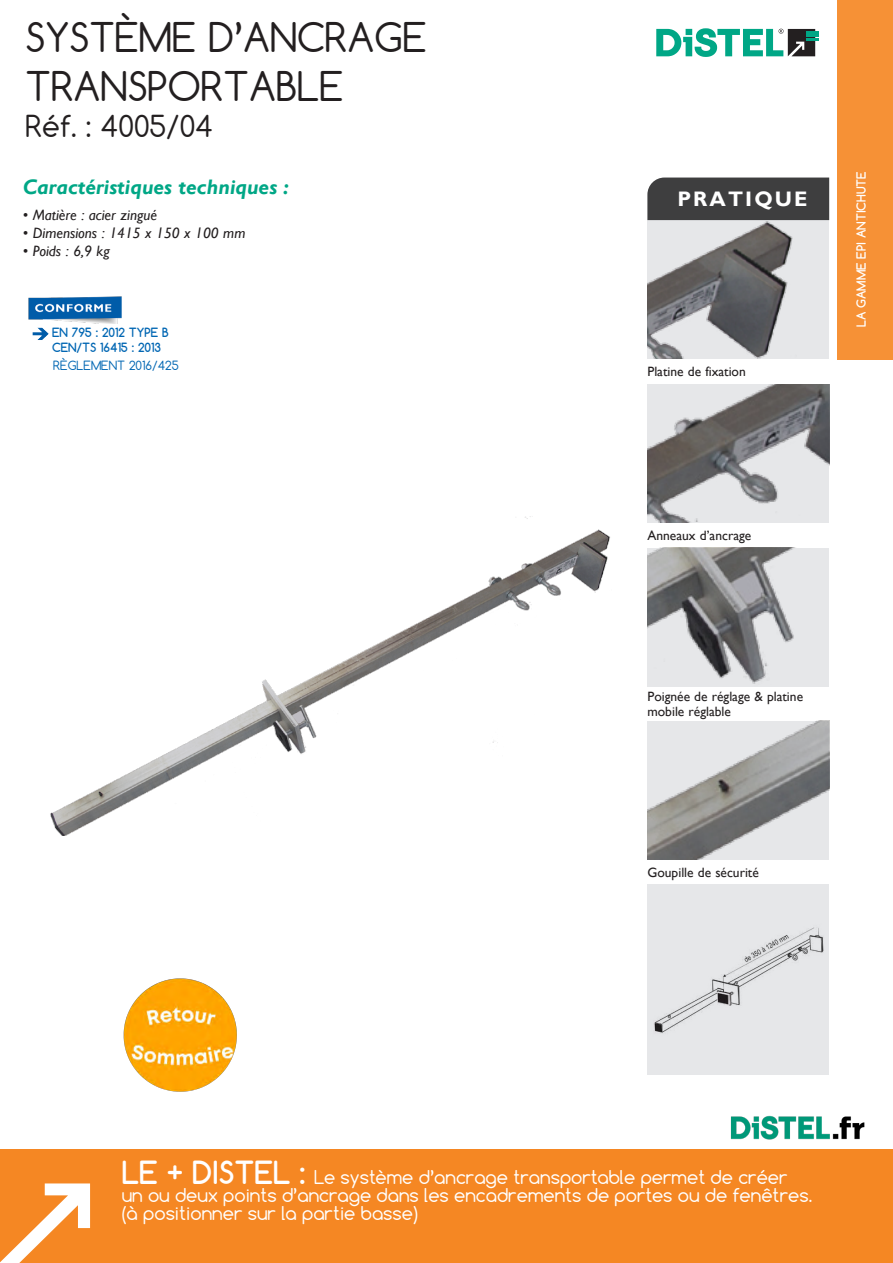
<style>
.page{position:relative;width:893px;height:1263px;background:#fff}
.page>*{position:absolute;margin:0;border:0;box-sizing:border-box;transform-origin:0 0}
.Normal_e{font:38.4px "Comfortaa";color:#231f20}
.Normal_e-2{font:28.5px "Comfortaa";color:#231f20}
.Normal_e-3{font:italic 700 21px "Gill Sans";color:#00a786}
.Normal_e-4{font:700 21px "Gill Sans";letter-spacing:.1em;color:#fff}
.t1{font:18px/18px "Comfortaa";color:#fff}
.Normal_e-5{font:italic 15px "Gill Sans";color:#231f20}
.Normal_e-6{font:13.5px/15px "Gill Sans";color:#231f20}
.Normal_e-7{font:700 12px "Comfortaa";color:#0166b3}
.t2{font:700 12px "Comfortaa";color:#fff}
.Normal_e-8{font:12px "Comfortaa";color:#0166b3}
.s1{font-weight:700;font-size:30px}
</style>
<div class="page">
<div style="left:838px;top:0;width:55px;height:360px;background:#f69136"></div>
<div style="left:0;top:1149px;width:893px;height:114px;background:#f58723"></div>
<svg style="left:0;top:1183px;width:90px;height:80px"></svg>
<img style="left:730px;top:1115px;width:135px;height:25px">
<svg style="left:656px;top:28px;width:163px;height:29px"></svg>
<img style="left:50px;top:516px;width:560px;height:320px">
<img style="left:29px;top:297px;width:93px;height:27px">
<div style="left:647px;top:178px;width:182px;height:42px;background:#3e3e3f"></div>
<svg style="left:647px;top:220px;width:182px;height:139px;background:#a8a8aa"></svg>
<svg style="left:647px;top:384px;width:182px;height:139px;background:#a5a5a6"></svg>
<svg style="left:647px;top:548px;width:182px;height:138px;background:#aeafb0"></svg>
<svg style="left:647px;top:721px;width:182px;height:138px;background:#b5b5b6"></svg>
<div style="left:647px;top:885px;width:182px;height:190px;background:#e6e7e9"></div>
<img style="left:29px;top:318px;width:20px;height:22px">
<img style="left:123px;top:978px;width:114px;height:114px">
<p class="Normal_e" style="left:25px;top:13px;width:403px">SYSTÈME D’ANCRAGE</p>
<p class="Normal_e" style="left:25px;top:61px;width:320px">TRANSPORTABLE</p>
<p class="Normal_e-2" style="left:25px;top:108px;width:189px">Réf. : 4005/04</p>
<p class="Normal_e-3" style="left:23px;top:174px;width:268px">Caractéristiques techniques :</p>
<p class="Normal_e-5" style="left:23px;top:206px;width:136px">• Matière : acier zingué</p>
<p class="Normal_e-5" style="left:23px;top:224px;width:224px">• Dimensions : 1415 x 150 x 100 mm</p>
<p class="Normal_e-5" style="left:23px;top:242px;width:89px">• Poids : 6,9 kg</p>
<p class="Normal_e-7" style="left:52px;top:325px;width:118px">EN 795 : 2012 TYPE B</p>
<p class="Normal_e-7" style="left:52px;top:340px;width:110px">CEN/TS 16415 : 2013</p>
<p class="Normal_e-8" style="left:53px;top:358px;width:127px">RÈGLEMENT 2016/425</p>
<p class="Normal_e-4" style="left:677px;top:186px;width:132px">PRATIQUE</p>
<p class="Normal_e-6" style="left:647px;top:364px;width:100px">Platine de fixation</p>
<p class="t2" style="left:854px;top:327px;width:157px;rotate:-90deg">LA GAMME EPI ANTICHUTE</p>
<p class="Normal_e-6" style="left:647px;top:528px;width:105px">Anneaux d’ancrage</p>
<p class="Normal_e-6" style="left:647px;top:689px;width:157px">Poignée de réglage &amp; platine mobile réglable</p>
<p class="Normal_e-6" style="left:647px;top:865px;width:113px">Goupille de sécurité</p>
<p class="t1" style="left:122px;top:1168px;width:692px"><span class="s1">LE + DISTEL :</span> Le système d’ancrage transportable permet de créer un ou deux points d’ancrage dans les encadrements de portes ou de fenêtres. (à positionner sur la partie basse)</p>
</div>
